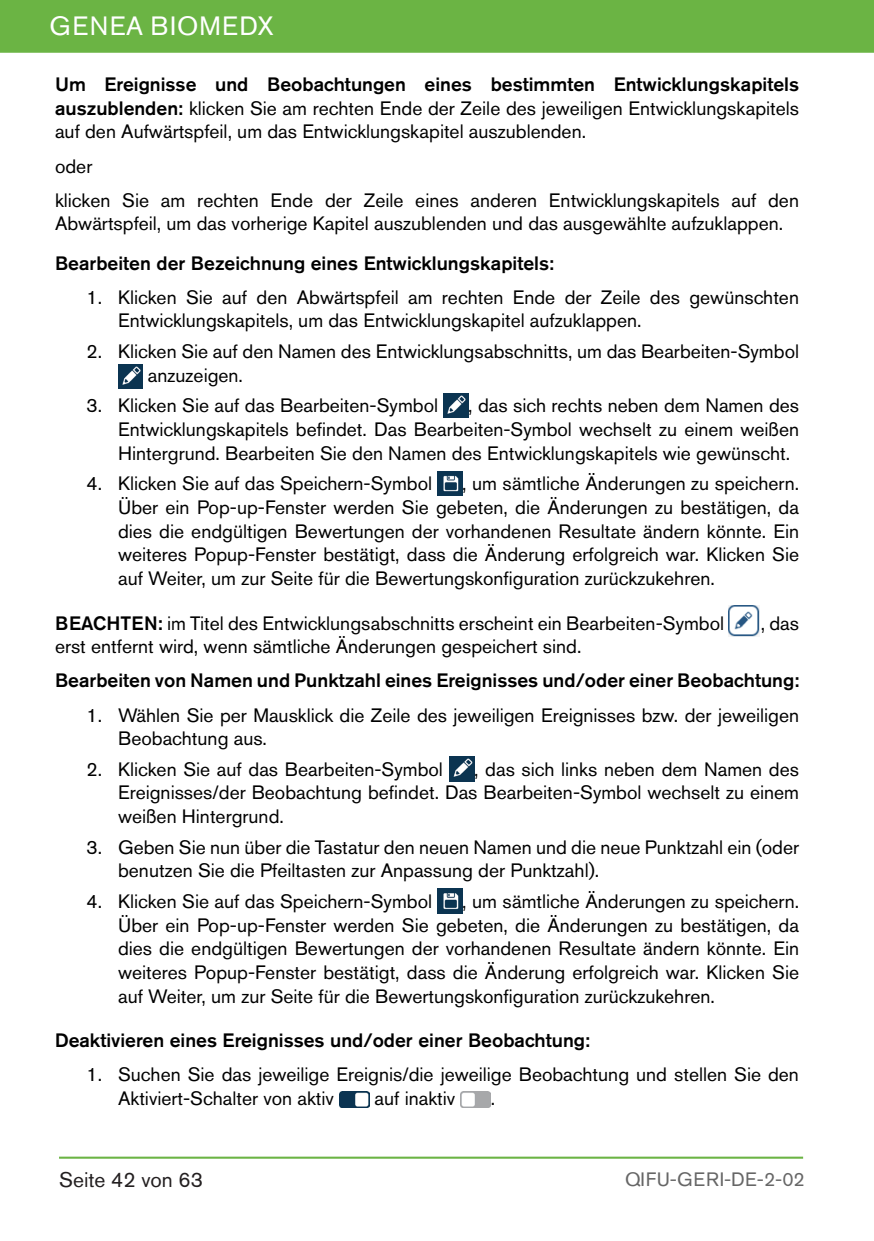
<style>
.page{position:relative;width:874px;height:1241px;background:#fff}
.page>*{position:absolute;margin:0;border:0;box-sizing:border-box;transform-origin:0 0}
.t1{font:26.25px "Akzidenz Grotesk Std";letter-spacing:.055em;color:#fff}
.t2{font:21px "Akzidenz Grotesk Std";color:#231f20}
.NORMAL_LAST_LINE{font:19.25px/23.6px "Akzidenz Grotesk Std";color:#000}
.t3{font:500 19.25px "Akzidenz Grotesk Std";color:#000}
.t4{font:19.25px "Akzidenz Grotesk Std";letter-spacing:.03em;color:#666}
.s1{font-weight:500}
</style>
<div class="page">
<div style="left:0;top:0;width:873px;height:53px;background:#6bb444"></div>
<hr style="left:59px;top:1156px;width:743px;height:2px;background:#6bb444">
<img style="left:118px;top:364px;width:24px;height:25px">
<img style="left:443px;top:393px;width:25px;height:24px">
<img style="left:437px;top:471px;width:25px;height:24px">
<img style="left:728px;top:605px;width:31px;height:31px">
<img style="left:449px;top:756px;width:25px;height:25px">
<img style="left:437px;top:888px;width:25px;height:25px">
<img style="left:339px;top:1091px;width:30px;height:16px">
<img style="left:460px;top:1091px;width:30px;height:16px">
<h1 class="t1" style="left:50px;top:11px;width:225px">GENEA BIOMEDX</h1>
<p class="NORMAL_LAST_LINE" style="left:55px;top:72px;width:745px;text-align:justify"><span class="s1">Um Ereignisse und Beobachtungen eines bestimmten Entwicklungskapitels auszublenden:</span> klicken Sie am rechten Ende der Zeile des jeweiligen Entwicklungskapitels auf den Aufwärtspfeil, um das Entwicklungskapitel auszublenden.</p>
<p class="NORMAL_LAST_LINE" style="left:55px;top:154px;width:39px">oder</p>
<p class="NORMAL_LAST_LINE" style="left:55px;top:188px;width:745px">klicken Sie am rechten Ende der Zeile eines anderen Entwicklungskapitels auf den<br>Abwärtspfeil, um das vorherige Kapitel auszublenden und das ausgewählte aufzuklappen.</p>
<p class="t3" style="left:55px;top:251px;width:500px">Bearbeiten der Bezeichnung eines Entwicklungskapitels:</p>
<p class="NORMAL_LAST_LINE" style="left:118px;top:285px;width:682px;text-indent:-32px">1. Klicken Sie auf den Abwärtspfeil am rechten Ende der Zeile des gewünschten<br>Entwicklungskapitels, um das Entwicklungskapitel aufzuklappen.</p>
<p class="NORMAL_LAST_LINE" style="left:148px;top:339px;width:652px;text-indent:-61px">2. Klicken Sie auf den Namen des Entwicklungsabschnitts, um das Bearbeiten-Symbol anzuzeigen.</p>
<p class="NORMAL_LAST_LINE" style="left:86px;top:394px;width:353px">3. Klicken Sie auf das Bearbeiten-Symbol</p>
<p class="NORMAL_LAST_LINE" style="left:118px;top:394px;width:682px;text-align:justify;text-indent:350px">, das sich rechts neben dem Namen des Entwicklungskapitels befindet. Das Bearbeiten-Symbol wechselt zu einem weißen Hintergrund. Bearbeiten Sie den Namen des Entwicklungskapitels wie gewünscht.</p>
<p class="NORMAL_LAST_LINE" style="left:86px;top:471px;width:347px">4. Klicken Sie auf das Speichern-Symbol</p>
<p class="NORMAL_LAST_LINE" style="left:118px;top:471px;width:682px;text-align:justify;text-indent:344px">, um sämtliche Änderungen zu speichern.<br>Über ein Pop-up-Fenster werden Sie gebeten, die Änderungen zu bestätigen, da dies die endgültigen Bewertungen der vorhandenen Resultate ändern könnte. Ein weiteres Popup-Fenster bestätigt, dass die Änderung erfolgreich war. Klicken Sie auf Weiter, um zur Seite für die Bewertungskonfiguration zurückzukehren.</p>
<p class="NORMAL_LAST_LINE" style="left:55px;top:611px;width:670px"><span class="s1">BEACHTEN:</span> im Titel des Entwicklungsabschnitts erscheint ein Bearbeiten-Symbol</p>
<p class="NORMAL_LAST_LINE" style="left:760px;top:611px;width:40px">, das</p>
<p class="NORMAL_LAST_LINE" style="left:55px;top:634px;width:527px">erst entfernt wird, wenn sämtliche Änderungen gespeichert sind.</p>
<p class="t3" style="left:55px;top:668px;width:745px">Bearbeiten von Namen und Punktzahl eines Ereignisses und/oder einer Beobachtung:</p>
<p class="NORMAL_LAST_LINE" style="left:118px;top:702px;width:682px;text-indent:-32px">1. Wählen Sie per Mausklick die Zeile des jeweiligen Ereignisses bzw. der jeweiligen<br>Beobachtung aus.</p>
<p class="NORMAL_LAST_LINE" style="left:86px;top:757px;width:358px">2. Klicken Sie auf das Bearbeiten-Symbol</p>
<p class="NORMAL_LAST_LINE" style="left:118px;top:757px;width:682px;text-align:justify;text-indent:356px">, das sich links neben dem Namen des Ereignisses/der Beobachtung befindet. Das Bearbeiten-Symbol wechselt zu einem weißen Hintergrund.</p>
<p class="NORMAL_LAST_LINE" style="left:118px;top:835px;width:682px;text-indent:-32px">3. Geben Sie nun über die Tastatur den neuen Namen und die neue Punktzahl ein (oder benutzen Sie die Pfeiltasten zur Anpassung der Punktzahl).</p>
<p class="NORMAL_LAST_LINE" style="left:86px;top:889px;width:347px">4. Klicken Sie auf das Speichern-Symbol</p>
<p class="NORMAL_LAST_LINE" style="left:118px;top:889px;width:682px;text-align:justify;text-indent:344px">, um sämtliche Änderungen zu speichern.<br>Über ein Pop-up-Fenster werden Sie gebeten, die Änderungen zu bestätigen, da dies die endgültigen Bewertungen der vorhandenen Resultate ändern könnte. Ein weiteres Popup-Fenster bestätigt, dass die Änderung erfolgreich war. Klicken Sie auf Weiter, um zur Seite für die Bewertungskonfiguration zurückzukehren.</p>
<p class="t3" style="left:55px;top:1028px;width:536px">Deaktivieren eines Ereignisses und/oder einer Beobachtung:</p>
<p class="NORMAL_LAST_LINE" style="left:118px;top:1062px;width:682px;text-indent:-32px">1. Suchen Sie das jeweilige Ereignis/die jeweilige Beobachtung und stellen Sie den<br>Aktiviert-Schalter von aktiv</p>
<p class="NORMAL_LAST_LINE" style="left:374px;top:1086px;width:82px">auf inaktiv</p>
<p class="NORMAL_LAST_LINE" style="left:490px;top:1086px;width:6px">.</p>
<p class="t2" style="left:59px;top:1167px;width:145px">Seite 42 von 63</p>
<p class="t4" style="left:624px;top:1167px;width:181px">QIFU-GERI-DE-2-02</p>
</div>
